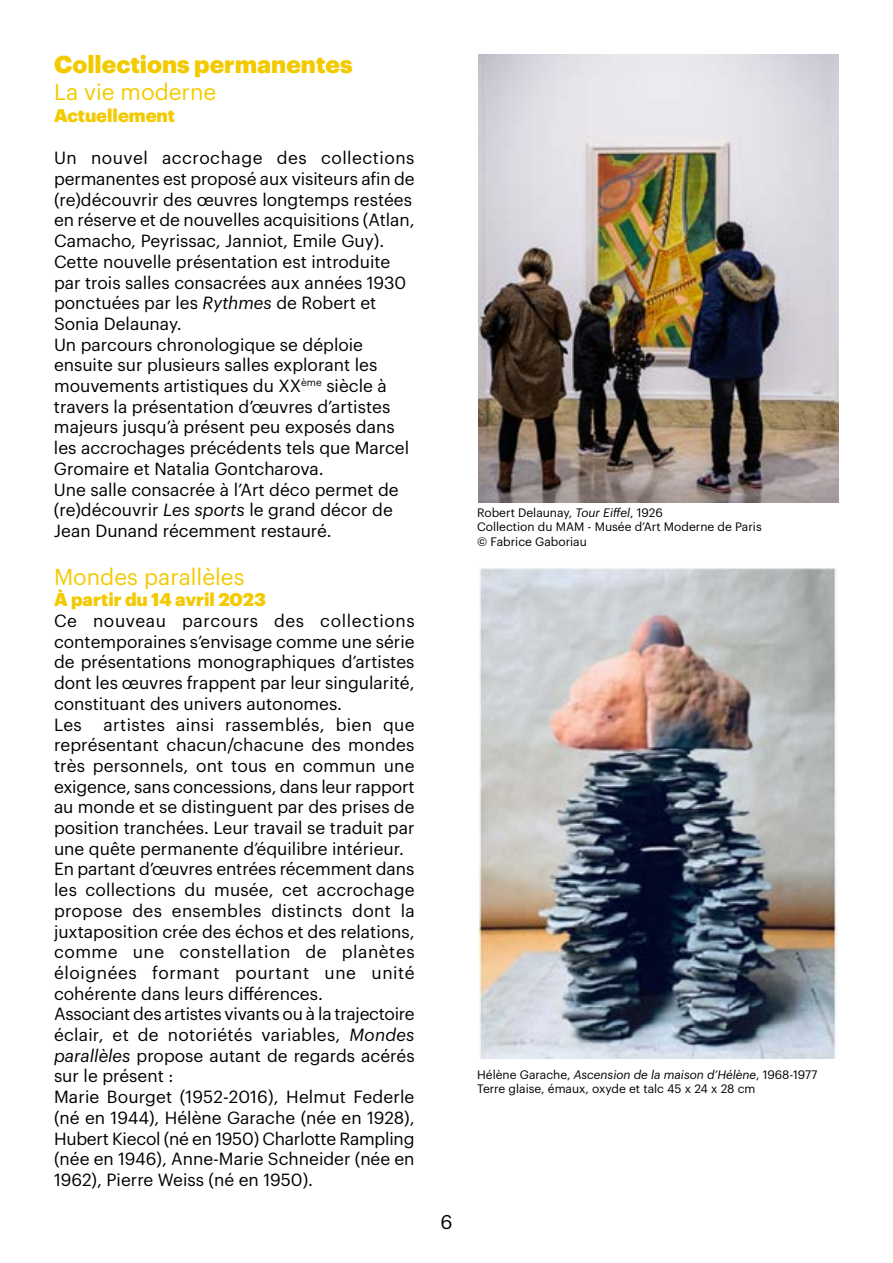
<style>
.page{position:relative;width:893px;height:1263px;background:#fff}
.page>*{position:absolute;margin:0;border:0;box-sizing:border-box;transform-origin:0 0}
.t1{font:900 24px "Graphik";color:#f3ca00}
.t2{font:22.5px "Graphik";color:#f3ca00}
.t3{font:19.5px "Graphik";color:#000}
.t4{font:900 18px "Graphik";color:#f3ca00}
.t5{font:17.25px/20.7px "Graphik";color:#000}
.t6{font:12px/14.4px "Graphik";color:#000}
.s1{font-style:italic}
</style>
<div class="page">
<img style="left:479px;top:54px;width:360px;height:448px">
<img style="left:479px;top:568px;width:359px;height:490px">
<h1 class="t1" style="left:54px;top:46px;width:300px">Collections permanentes</h1>
<h2 class="t2" style="left:54px;top:75px;width:164px">La vie moderne</h2>
<p class="t4" style="left:54px;top:101px;width:123px">Actuellement</p>
<p class="t5" style="left:54px;top:146px;width:362px">Un nouvel accrochage des collections permanentes est proposé aux visiteurs afin de (re)découvrir des œuvres longtemps restées en réserve et de nouvelles acquisitions (Atlan, Camacho, Peyrissac, Janniot, Emile Guy).<br>Cette nouvelle présentation est introduite par trois salles consacrées aux années 1930 ponctuées par les <span class="s1">Rythmes</span> de Robert et Sonia Delaunay.<br>Un parcours chronologique se déploie ensuite sur plusieurs salles explorant les mouvements artistiques du XX<sup>ème</sup> siècle à travers la présentation d’œuvres d’artistes majeurs jusqu’à présent peu exposés dans les accrochages précédents tels que Marcel Gromaire et Natalia Gontcharova.<br>Une salle consacrée à l’Art déco permet de (re)découvrir <span class="s1">Les sports</span> le grand décor de Jean Dunand récemment restauré.</p>
<h2 class="t2" style="left:54px;top:560px;width:192px">Mondes parallèles</h2>
<p class="t4" style="left:54px;top:586px;width:214px">À partir du 14 avril 2023</p>
<p class="t5" style="left:54px;top:609px;width:362px">Ce nouveau parcours des collections contemporaines s’envisage comme une série de présentations monographiques d’artistes dont les œuvres frappent par leur singularité, constituant des univers autonomes.<br>Les</p>
<p class="t5" style="left:54px;top:712px;width:362px;text-indent:50px">artistes ainsi rassemblés, bien que représentant chacun/chacune des mondes très personnels, ont tous en commun une exigence, sans concessions, dans leur rapport au monde et se distinguent par des prises de position tranchées. Leur travail se traduit par une quête permanente d’équilibre intérieur.<br>En partant d’œuvres entrées récemment dans les collections du musée, cet accrochage propose des ensembles distincts dont la juxtaposition crée des échos et des relations, comme une constellation de planètes éloignées formant pourtant une unité cohérente dans leurs différences.<br>Associant des artistes vivants ou à la trajectoire éclair, et de notoriétés variables, <span class="s1">Mondes parallèles</span> propose autant de regards acérés sur le présent :<br>Marie Bourget (1952-2016), Helmut Federle (né en 1944), Hélène Garache (née en 1928), Hubert Kiecol (né en 1950) Charlotte Rampling (née en 1946), Anne-Marie Schneider (née en 1962), Pierre Weiss (né en 1950).</p>
<p class="t6" style="left:477px;top:504px;width:286px">Robert Delaunay, <span class="s1">Tour Eiffel</span>, 1926<br>Collection du MAM - Musée d’Art Moderne de Paris © Fabrice Gaboriau</p>
<p class="t6" style="left:477px;top:1066px;width:342px">Hélène Garache, <span class="s1">Ascension de la maison d’Hélène</span>, 1968-1977<br>Terre glaise, émaux, oxyde et talc 45 x 24 x 28 cm</p>
<p class="t3" style="left:440px;top:1207px;width:14px">6</p>
</div>
